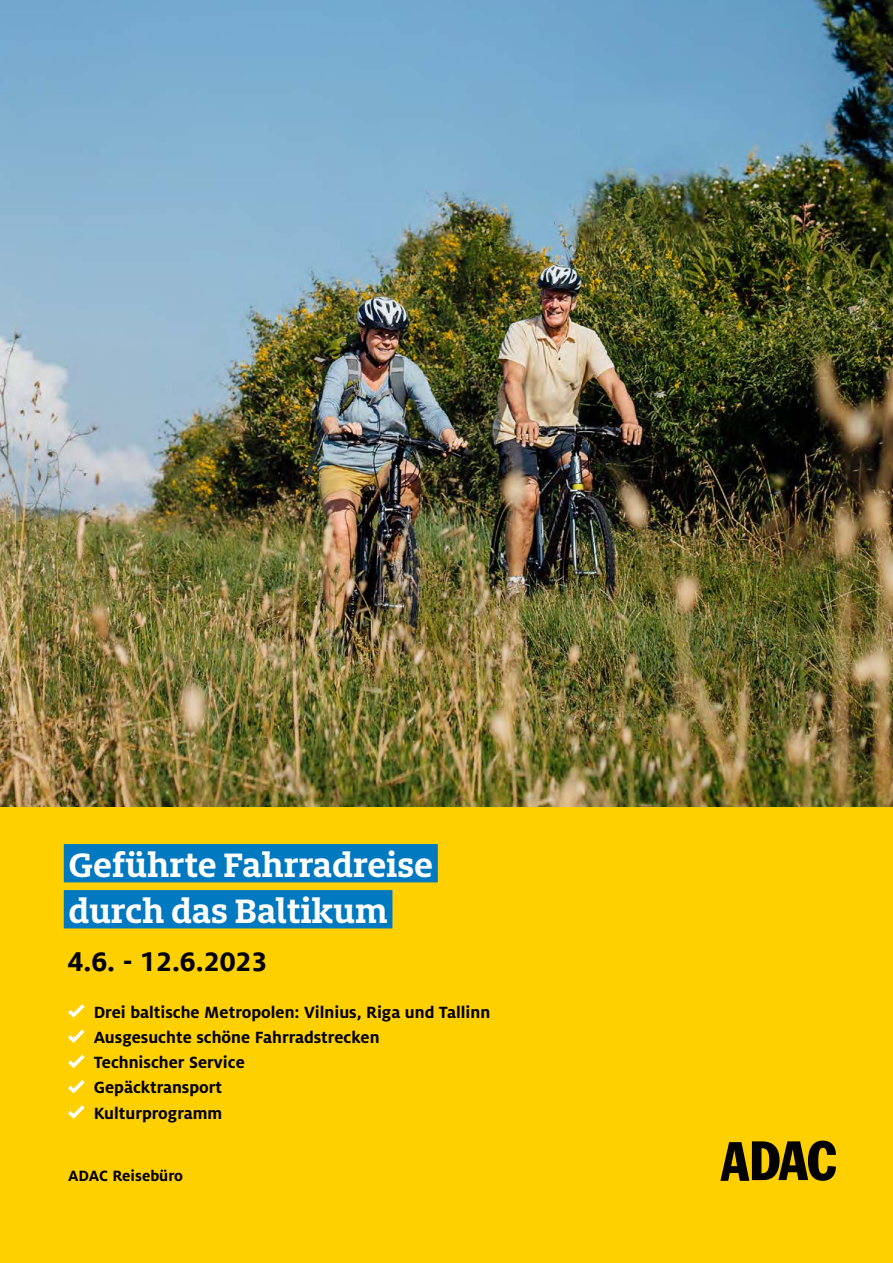
<style>
.page{position:relative;width:893px;height:1263px;background:#fff}
.page>*{position:absolute;margin:0;border:0;box-sizing:border-box;transform-origin:0 0}
.t1{font:700 37.5px/46px "Milo Slabfor ADAC";color:#fff}
.t2{font:700 30px "Milo Offc Pro";color:#000}
.t3{font:700 18px/25.3px "Milofor ADAC";color:#000}
.t4{font:700 16.5px "Milofor ADAC";color:#000}
</style>
<div class="page">
<img style="left:0;top:0;width:893px;height:808px">
<div style="left:0;top:808px;width:893px;height:455px;background:#ffd000"></div>
<svg style="left:720px;top:1140px;width:116px;height:41px"></svg>
<div style="left:64px;top:844px;width:374px;height:38px;background:#0079c0"></div>
<div style="left:64px;top:890px;width:328px;height:38px;background:#0079c0"></div>
<svg style="left:68px;top:1004px;width:17px;height:14px"></svg>
<svg style="left:68px;top:1029px;width:17px;height:14px"></svg>
<svg style="left:68px;top:1055px;width:17px;height:13px"></svg>
<svg style="left:68px;top:1080px;width:17px;height:13px"></svg>
<svg style="left:68px;top:1105px;width:17px;height:14px"></svg>
<h1 class="t1" style="left:68px;top:841px;width:366px">Geführte Fahrradreise durch das Baltikum</h1>
<h2 class="t2" style="left:68px;top:943px;width:201px">4.6. - 12.6.2023</h2>
<p class="t3" style="left:94px;top:999px;width:398px">Drei baltische Metropolen: Vilnius, Riga und Tallinn<br>Ausgesuchte schöne Fahrradstrecken<br>Technischer Service<br>Gepäcktransport<br>Kulturprogramm</p>
<p class="t4" style="left:68px;top:1167px;width:117px">ADAC Reisebüro</p>
</div>
